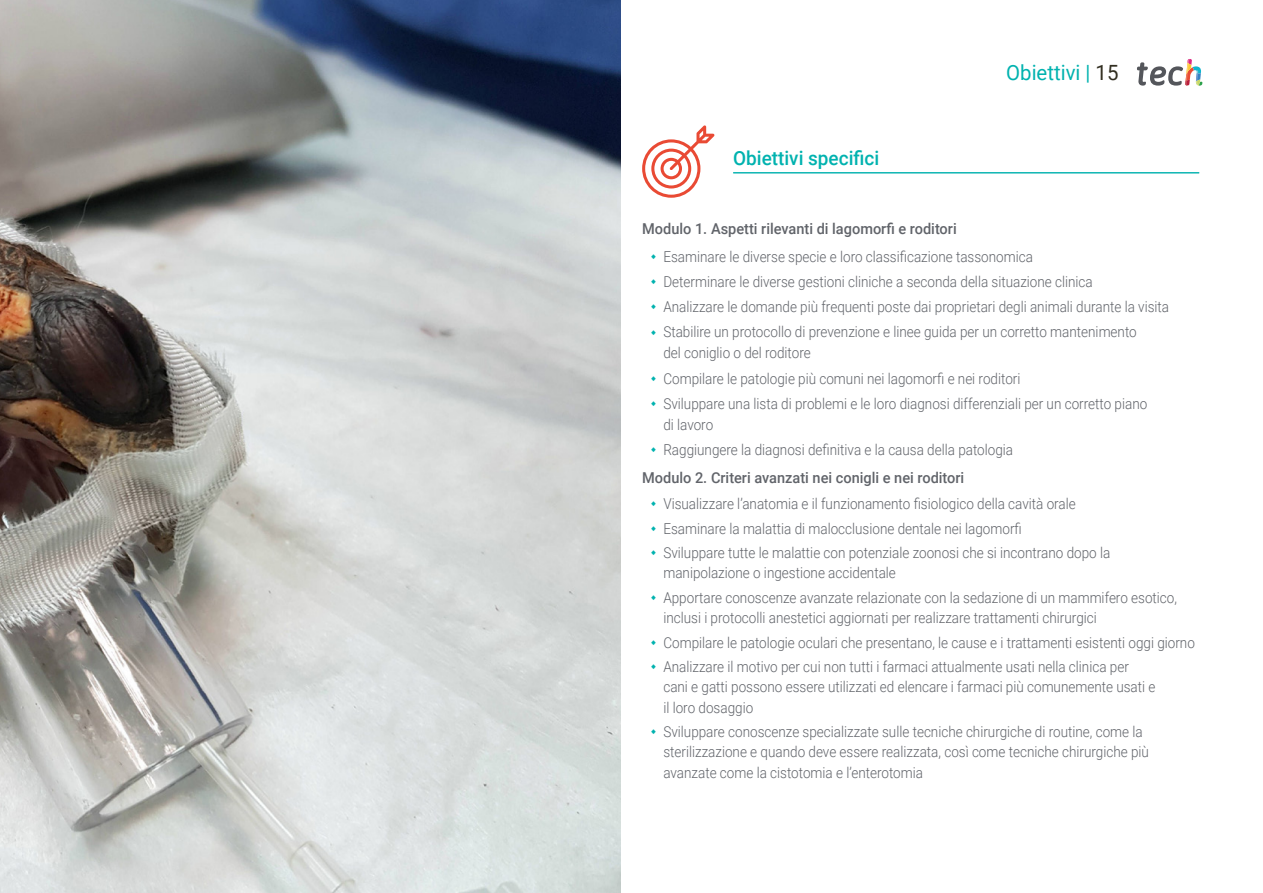
<style>
.page{position:relative;width:1263px;height:893px;background:#fff}
.page>*{position:absolute;margin:0;border:0;box-sizing:border-box;transform-origin:0 0}
.t1{font:21px "Roboto";color:#00b2af}
.t2{font:500 19.5px "Roboto";color:#00b2af}
.t3{font:300 15px/25.2px "Roboto";color:#61646a;scale:.9 1}
.t4{font:500 15px "Roboto";color:#61646a}
.s1{color:#312e20}
</style>
<div class="page">
<svg style="left:1137px;top:59px;width:65px;height:27px"></svg>
<img style="left:0;top:0;width:621px;height:893px">
<svg style="left:642px;top:125px;width:72px;height:73px"></svg>
<hr style="left:733px;top:172px;width:466px;height:1px;background:#00b2af">
<h2 class="t2" style="left:733px;top:144px;width:147px">Obiettivi specifici</h2>
<h1 class="t1" style="left:1006px;top:57px;width:114px">Obiettivi | <span class="s1">15</span></h1>
<p class="t4" style="left:642px;top:218px;width:316px">Modulo 1. Aspetti rilevanti di lagomorfi e roditori</p>
<p class="t3" style="left:663px;top:243px;width:563px">Esaminare le diverse specie e loro classificazione tassonomica<br>Determinare le diverse gestioni cliniche a seconda della situazione clinica<br>Analizzare le domande più frequenti poste dai proprietari degli animali durante la visita Stabilire un protocollo di prevenzione e linee guida per un corretto mantenimento</p>
<p class="t3" style="left:663px;top:340px;width:539px">del coniglio o del roditore<br>Compilare le patologie più comuni nei lagomorfi e nei roditori<br>Sviluppare una lista di problemi e le loro diagnosi differenziali per un corretto piano</p>
<p class="t3" style="left:663px;top:411px;width:390px">di lavoro<br>Raggiungere la diagnosi definitiva e la causa della patologia</p>
<p class="t4" style="left:642px;top:467px;width:324px">Modulo 2. Criteri avanzati nei conigli e nei roditori</p>
<p class="t3" style="left:663px;top:491px;width:498px;line-height:24.5px">Visualizzare l’anatomia e il funzionamento fisiologico della cavità orale<br>Esaminare la malattia di malocclusione dentale nei lagomorfi<br>Sviluppare tutte le malattie con potenziale zoonosi che si incontrano dopo la</p>
<p class="t3" style="left:663px;top:560px;width:572px;line-height:24.5px">manipolazione o ingestione accidentale<br>Apportare conoscenze avanzate relazionate con la sedazione di un mammifero esotico,</p>
<p class="t3" style="left:663px;top:605px;width:592px;line-height:24.5px">inclusi i protocolli anestetici aggiornati per realizzare trattamenti chirurgici<br>Compilare le patologie oculari che presentano, le cause e i trattamenti esistenti oggi giorno<br>Analizzare il motivo per cui non tutti i farmaci attualmente usati nella clinica per</p>
<p class="t3" style="left:663px;top:676px;width:548px;line-height:20.2px">cani e gatti possono essere utilizzati ed elencare i farmaci più comunemente usati e il loro dosaggio</p>
<p class="t3" style="left:663px;top:721px;width:541px;line-height:20.7px">Sviluppare conoscenze specializzate sulle tecniche chirurgiche di routine, come la sterilizzazione e quando deve essere realizzata, così come tecniche chirurgiche più avanzate come la cistotomia e l’enterotomia</p>
</div>
